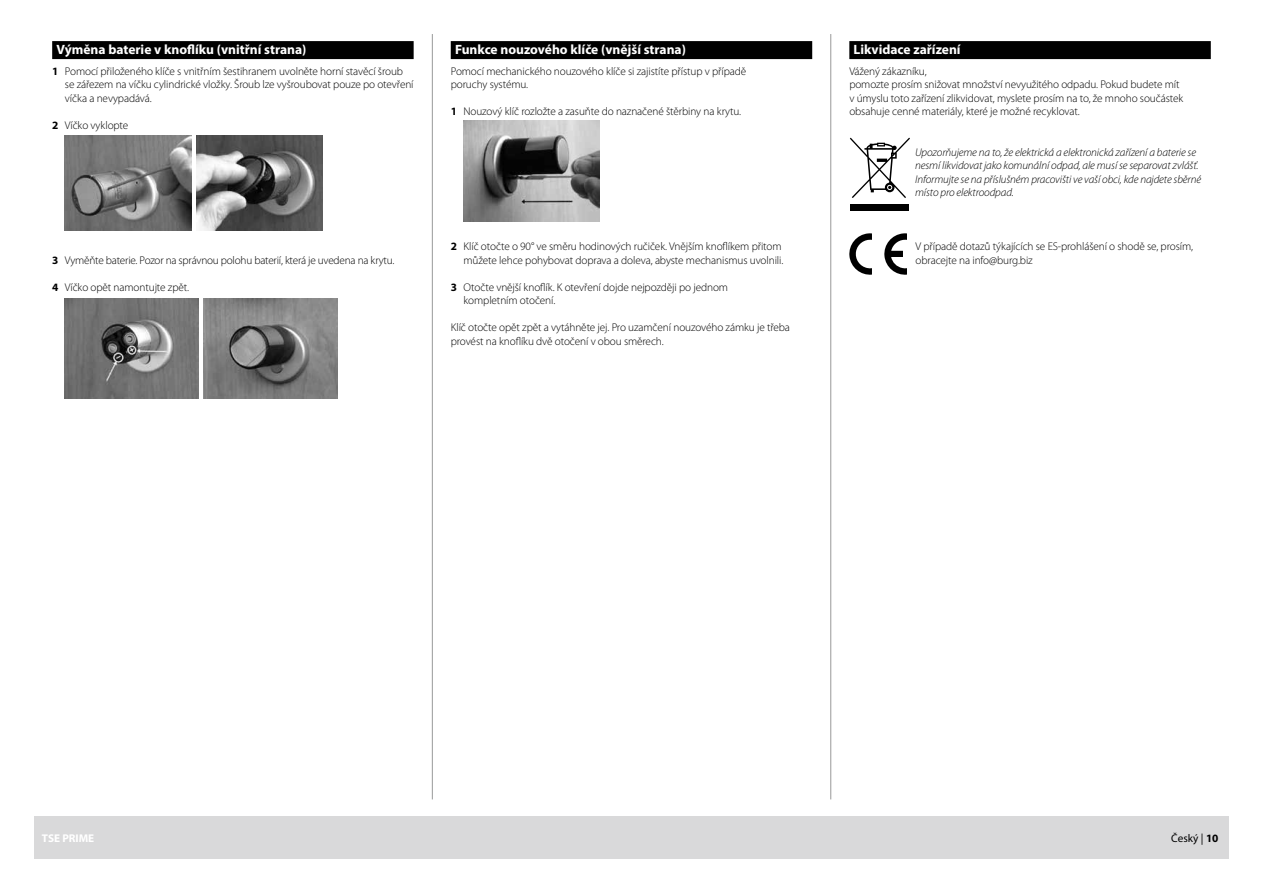
<style>
.page{position:relative;width:1263px;height:893px;background:#fff}
.page>*{position:absolute;margin:0;border:0;box-sizing:border-box;transform-origin:0 0}
.t1{font:700 13.5px "Myriad Pro";color:#fff}
.t2{font:300 11.25px/13.5px "Myriad Pro";letter-spacing:-.01em;color:#000}
.t3{font:italic 300 11.25px/13.5px "Myriad Pro";letter-spacing:-.01em;color:#000}
.t4{font:700 11.25px "Myriad Pro";color:#fff}
.t5{font:11.25px "Myriad Pro";color:#000}
.s1{font-weight:700}
</style>
<div class="page">
<hr style="left:432px;top:34px;width:1px;height:765px;background:#989999">
<hr style="left:830px;top:34px;width:1px;height:765px;background:#989999">
<div style="left:34px;top:816px;width:1195px;height:43px;background:#d9d9da"></div>
<div style="left:52px;top:41px;width:362px;height:18px;background:#000"></div>
<img style="left:65px;top:136px;width:126px;height:94px">
<img style="left:196px;top:136px;width:127px;height:94px">
<img style="left:65px;top:298px;width:133px;height:100px">
<img style="left:203px;top:298px;width:134px;height:101px">
<div style="left:451px;top:41px;width:361px;height:18px;background:#000"></div>
<img style="left:463px;top:120px;width:136px;height:101px">
<div style="left:849px;top:41px;width:362px;height:18px;background:#000"></div>
<div style="left:850px;top:204px;width:58px;height:7px;background:#000"></div>
<svg style="left:850px;top:138px;width:60px;height:60px"></svg>
<svg style="left:849px;top:233px;width:23px;height:42px"></svg>
<svg style="left:884px;top:233px;width:23px;height:42px"></svg>
<p class="t1" style="left:56px;top:41px;width:251px">Výměna baterie v knoflíku (vnitřní strana)</p>
<p class="t2" style="left:65px;top:64px;width:350px;text-indent:-13px"><span class="s1">1</span> Pomocí přiloženého klíče s vnitřním šestihranem uvolněte horní stavěcí šroub se zářezem na víčku cylindrické vložky. Šroub lze vyšroubovat pouze po otevření víčka a nevypadává.</p>
<p class="t2" style="left:52px;top:118px;width:78px"><span class="s1">2</span> Víčko vyklopte</p>
<p class="t1" style="left:455px;top:41px;width:232px">Funkce nouzového klíče (vnější strana)</p>
<p class="t2" style="left:451px;top:64px;width:297px">Pomocí mechanického nouzového klíče si zajistíte přístup v případě poruchy systému.</p>
<p class="t2" style="left:451px;top:104px;width:292px"><span class="s1">1</span> Nouzový klíč rozložte a zasuňte do naznačené štěrbiny na krytu.</p>
<p class="t2" style="left:52px;top:253px;width:344px"><span class="s1">3</span> Vyměňte baterie. Pozor na správnou polohu baterií, která je uvedena na krytu.</p>
<p class="t2" style="left:52px;top:280px;width:138px"><span class="s1">4</span> Víčko opět namontujte zpět.</p>
<p class="t2" style="left:451px;top:239px;width:334px;text-align:right"><span class="s1">2</span> Klíč otočte o 90° ve směru hodinových ručiček. Vnějším knoflíkem přitom můžete lehce pohybovat doprava a doleva, abyste mechanismus uvolnili.</p>
<p class="t2" style="left:463px;top:280px;width:266px;text-indent:-13px"><span class="s1">3</span> Otočte vnější knoflík. K otevření dojde nejpozději po jednom kompletním otočení.</p>
<p class="t2" style="left:451px;top:321px;width:341px">Klíč otočte opět zpět a vytáhněte jej. Pro uzamčení nouzového zámku je třeba provést na knoflíku dvě otočení v obou směrech.</p>
<p class="t1" style="left:853px;top:41px;width:109px">Likvidace zařízení</p>
<p class="t2" style="left:849px;top:64px;width:335px">Vážený zákazníku,<br>pomozte prosím snižovat množství nevyužitého odpadu. Pokud budete mít v úmyslu toto zařízení zlikvidovat, myslete prosím na to, že mnoho součástek obsahuje cenné materiály, které je možné recyklovat.</p>
<p class="t3" style="left:915px;top:145px;width:288px">Upozorňujeme na to, že elektrická a elektronická zařízení a baterie se nesmí likvidovat jako komunální odpad, ale musí se separovat zvlášť.<br>Informujte se na příslušném pracovišti ve vaší obci, kde najdete sběrné místo pro elektroodpad.</p>
<p class="t2" style="left:915px;top:239px;width:279px">V případě dotazů týkajících se ES-prohlášení o shodě se, prosím, obracejte na info@burg.biz</p>
<p class="t4" style="left:42px;top:831px;width:54px">TSE PRIME</p>
<p class="t5" style="left:1171px;top:831px;width:49px">Český | <span class="s1">10</span></p>
</div>
